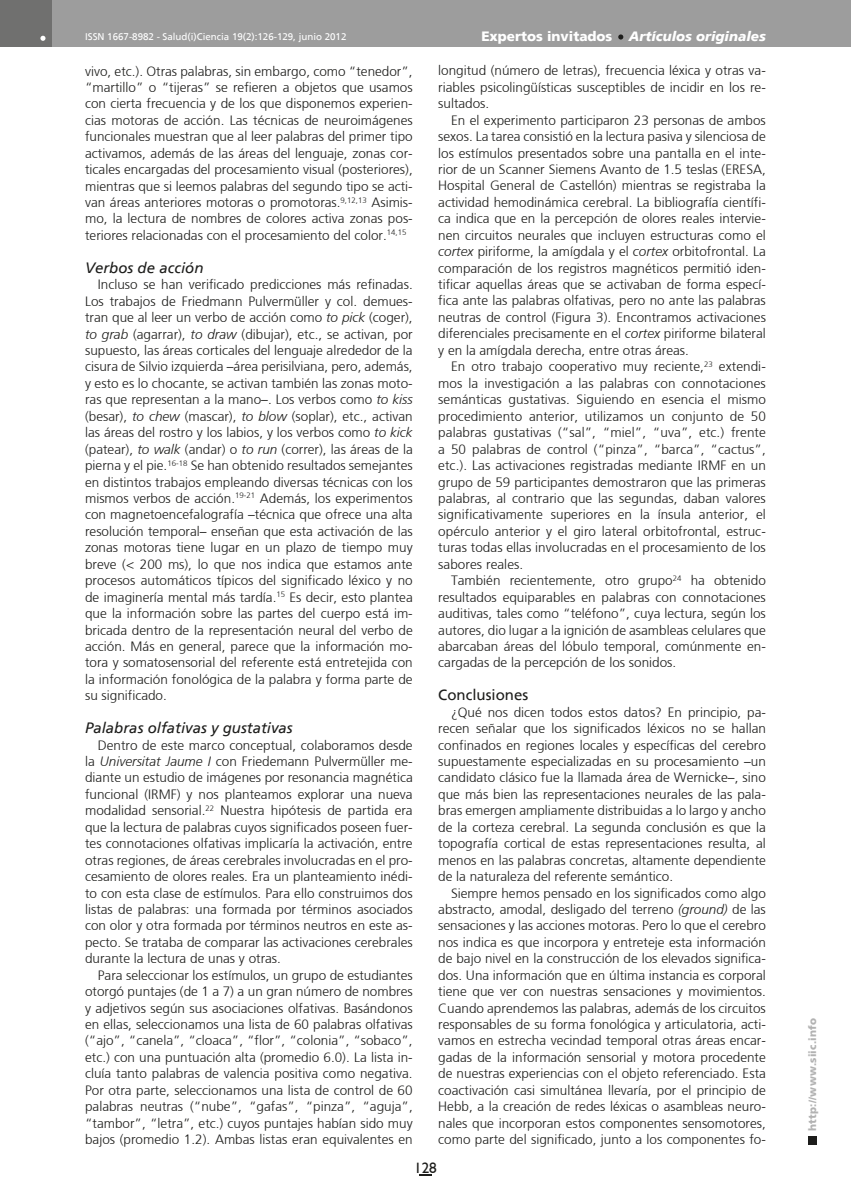
<style>
.page{position:relative;width:851px;height:1191px;background:#fff}
.page>*{position:absolute;margin:0;border:0;box-sizing:border-box;transform-origin:0 0}
.t1{font:italic 15px "Frutiger";color:#1d1d1b}
.t2{font:15px "Frutiger";color:#1d1d1b}
.t3{font:15px "Humanist 521 BT";color:#1d1d1b}
.t4{font:300 13.5px/16.5px "Frutiger";color:#1d1d1b;text-align:justify}
.t5{font:italic 900 13.5px "Frutiger";color:#fff}
.t6{font:900 10.5px "Frutiger";letter-spacing:.015em;color:#b2b2b2}
.t7{font:9.75px "Frutiger";color:#fff}
.s1{font-style:normal}
.s2{font-style:italic}
</style>
<div class="page">
<div style="left:808px;top:1135px;width:8px;height:9px;background:#1d1d1b"></div>
<div style="left:38px;top:0;width:812px;height:47px;background:#9d9d9d"></div>
<div style="left:0;top:0;width:51px;height:47px;background:#70706f"></div>
<svg style="left:40px;top:36px;width:5px;height:5px"></svg>
<svg style="left:618px;top:34px;width:5px;height:6px"></svg>
<svg style="left:419px;top:1174px;width:12px;height:2px"></svg>
<p class="t7" style="left:85px;top:30px;width:263px">ISSN 1667-8982 - Salud(i)Ciencia 19(2):126-129, junio 2012</p>
<p class="t5" style="left:481px;top:28px;width:286px"><span class="s1">Expertos invitados</span> Artículos originales</p>
<p class="t4" style="left:85px;top:63px;width:329px">vivo, etc.). Otras palabras, sin embargo, como “tenedor”, “martillo” o “tijeras” se refieren a objetos que usamos con cierta frecuencia y de los que disponemos experien&shy;cias motoras de acción. Las técnicas de neuroimágenes funcionales muestran que al leer palabras del primer tipo activamos, además de las áreas del lenguaje, zonas cor&shy;ticales encargadas del procesamiento visual (posteriores), mientras que si leemos palabras del segundo tipo se acti&shy;van áreas anteriores motoras o promotoras.<sup>9,12,13</sup> Asimis&shy;mo, la lectura de nombres de colores activa zonas pos&shy;teriores relacionadas con el procesamiento del color.<sup>14,15</sup></p>
<p class="t1" style="left:85px;top:259px;width:120px">Verbos de acción</p>
<p class="t4" style="left:85px;top:276px;width:329px;text-indent:13px">Incluso se han verificado predicciones más refinadas.<br>Los trabajos de Friedmann Pulvermüller y col. demues&shy;tran que al leer un verbo de acción como <span class="s2">to pick</span> (coger), <span class="s2">to grab</span> (agarrar), <span class="s2">to draw</span> (dibujar), etc., se activan, por supuesto, las áreas corticales del lenguaje alrededor de la cisura de Silvio izquierda –área perisilviana, pero, además, y esto es lo chocante, se activan también las zonas moto&shy;ras que representan a la mano–. Los verbos como <span class="s2">to kiss </span>(besar), <span class="s2">to chew</span> (mascar), <span class="s2">to blow</span> (soplar), etc., activan las áreas del rostro y los labios, y los verbos como <span class="s2">to kick </span>(patear), <span class="s2">to walk</span> (andar) o <span class="s2">to run</span> (correr), las áreas de la pierna y el pie.<sup>16-18</sup> Se han obtenido resultados semejantes en distintos trabajos empleando diversas técnicas con los mismos verbos de acción.<sup>19-21</sup> Además, los experimentos con magnetoencefalografía –técnica que ofrece una alta resolución temporal– enseñan que esta activación de las zonas motoras tiene lugar en un plazo de tiempo muy breve (&lt; 200 ms), lo que nos indica que estamos ante procesos automáticos típicos del significado léxico y no de imaginería mental más tardía.<sup>15</sup> Es decir, esto plantea que la información sobre las partes del cuerpo está im&shy;bricada dentro de la representación neural del verbo de acción. Más en general, parece que la información mo&shy;tora y somatosensorial del referente está entretejida con la información fonológica de la palabra y forma parte de su significado.</p>
<p class="t1" style="left:85px;top:719px;width:209px">Palabras olfativas y gustativas</p>
<p class="t4" style="left:85px;top:736px;width:329px;text-indent:13px">Dentro de este marco conceptual, colaboramos desde la <span class="s2">Universitat Jaume I</span> con Friedemann Pulvermüller me&shy;diante un estudio de imágenes por resonancia magnética funcional (IRMF) y nos planteamos explorar una nueva modalidad sensorial.<sup>22</sup> Nuestra hipótesis de partida era que la lectura de palabras cuyos significados poseen fuer&shy;tes connotaciones olfativas implicaría la activación, entre otras regiones, de áreas cerebrales involucradas en el pro&shy;cesamiento de olores reales. Era un planteamiento inédi&shy;to con esta clase de estímulos. Para ello construimos dos listas de palabras: una formada por términos asociados con olor y otra formada por términos neutros en este as&shy;pecto. Se trataba de comparar las activaciones cerebrales durante la lectura de unas y otras.</p>
<p class="t4" style="left:85px;top:966px;width:329px;text-indent:13px">Para seleccionar los estímulos, un grupo de estudiantes otorgó puntajes (de 1 a 7) a un gran número de nombres y adjetivos según sus asociaciones olfativas. Basándonos en ellas, seleccionamos una lista de 60 palabras olfativas (“ajo”, “canela”, “cloaca”, “flor”, “colonia”, “sobaco”, etc.) con una puntuación alta (promedio 6.0). La lista in&shy;cluía tanto palabras de valencia positiva como negativa.<br>Por otra parte, seleccionamos una lista de control de 60 palabras neutras (“nube”, “gafas”, “pinza”, “aguja”, “tambor”, “letra”, etc.) cuyos puntajes habían sido muy bajos (promedio 1.2). Ambas listas eran equivalentes en</p>
<p class="t4" style="left:438px;top:62px;width:329px">longitud (número de letras), frecuencia léxica y otras va&shy;riables psicolingüísticas susceptibles de incidir en los re&shy;sultados.</p>
<p class="t4" style="left:438px;top:112px;width:329px;text-indent:13px">En el experimento participaron 23 personas de ambos sexos. La tarea consistió en la lectura pasiva y silenciosa de los estímulos presentados sobre una pantalla en el inte&shy;rior de un Scanner Siemens Avanto de 1.5 teslas (ERESA, Hospital General de Castellón) mientras se registraba la actividad hemodinámica cerebral. La bibliografía científi&shy;ca indica que en la percepción de olores reales intervie&shy;nen circuitos neurales que incluyen estructuras como el <span class="s2">cortex</span> piriforme, la amígdala y el <span class="s2">cortex</span> orbitofrontal. La comparación de los registros magnéticos permitió iden&shy;tificar aquellas áreas que se activaban de forma especí&shy;fica ante las palabras olfativas, pero no ante las palabras neutras de control (Figura 3). Encontramos activaciones diferenciales precisamente en el <span class="s2">cortex</span> piriforme bilateral y en la amígdala derecha, entre otras áreas.</p>
<p class="t4" style="left:438px;top:358px;width:329px;text-indent:13px">En otro trabajo cooperativo muy reciente,<sup>23</sup> extendi&shy;mos la investigación a las palabras con connotaciones semánticas gustativas. Siguiendo en esencia el mismo procedimiento anterior, utilizamos un conjunto de 50 palabras gustativas (“sal”, “miel”, “uva”, etc.) frente a 50 palabras de control (“pinza”, “barca”, “cactus”, etc.). Las activaciones registradas mediante IRMF en un grupo de 59 participantes demostraron que las primeras palabras, al contrario que las segundas, daban valores significativamente superiores en la ínsula anterior, el opérculo anterior y el giro lateral orbitofrontal, estruc&shy;turas todas ellas involucradas en el procesamiento de los sabores reales.</p>
<p class="t4" style="left:438px;top:572px;width:329px;text-indent:13px">También recientemente, otro grupo<sup>24</sup> ha obtenido resultados equiparables en palabras con connotaciones auditivas, tales como “teléfono”, cuya lectura, según los autores, dio lugar a la ignición de asambleas celulares que abarcaban áreas del lóbulo temporal, comúnmente en&shy;cargadas de la percepción de los sonidos.</p>
<p class="t2" style="left:438px;top:686px;width:91px">Conclusiones</p>
<p class="t4" style="left:438px;top:704px;width:329px;text-indent:13px">¿Qué nos dicen todos estos datos? En principio, pa&shy;recen señalar que los significados léxicos no se hallan confinados en regiones locales y específicas del cerebro supuestamente especializadas en su procesamiento –un candidato clásico fue la llamada área de Wernicke–, sino que más bien las representaciones neurales de las pala&shy;bras emergen ampliamente distribuidas a lo largo y ancho de la corteza cerebral. La segunda conclusión es que la topografía cortical de estas representaciones resulta, al menos en las palabras concretas, altamente dependiente de la naturaleza del referente semántico.</p>
<p class="t4" style="left:438px;top:884px;width:329px;text-indent:13px">Siempre hemos pensado en los significados como algo abstracto, amodal, desligado del terreno <span class="s2">(ground)</span> de las sensaciones y las acciones motoras. Pero lo que el cerebro nos indica es que incorpora y entreteje esta información de bajo nivel en la construcción de los elevados significa&shy;dos. Una información que en última instancia es corporal tiene que ver con nuestras sensaciones y movimientos.<br>Cuando aprendemos las palabras, además de los circuitos responsables de su forma fonológica y articulatoria, acti&shy;vamos en estrecha vecindad temporal otras áreas encar&shy;gadas de la información sensorial y motora procedente de nuestras experiencias con el objeto referenciado. Esta coactivación casi simultánea llevaría, por el principio de Hebb, a la creación de redes léxicas o asambleas neuro&shy;nales que incorporan estos componentes sensomotores, como parte del significado, junto a los componentes fo-</p>
<p class="t3" style="left:414px;top:1158px;width:24px">128</p>
<p class="t6" style="left:806px;top:1130px;width:114px;rotate:-90deg">http://www.siic.info</p>
</div>
